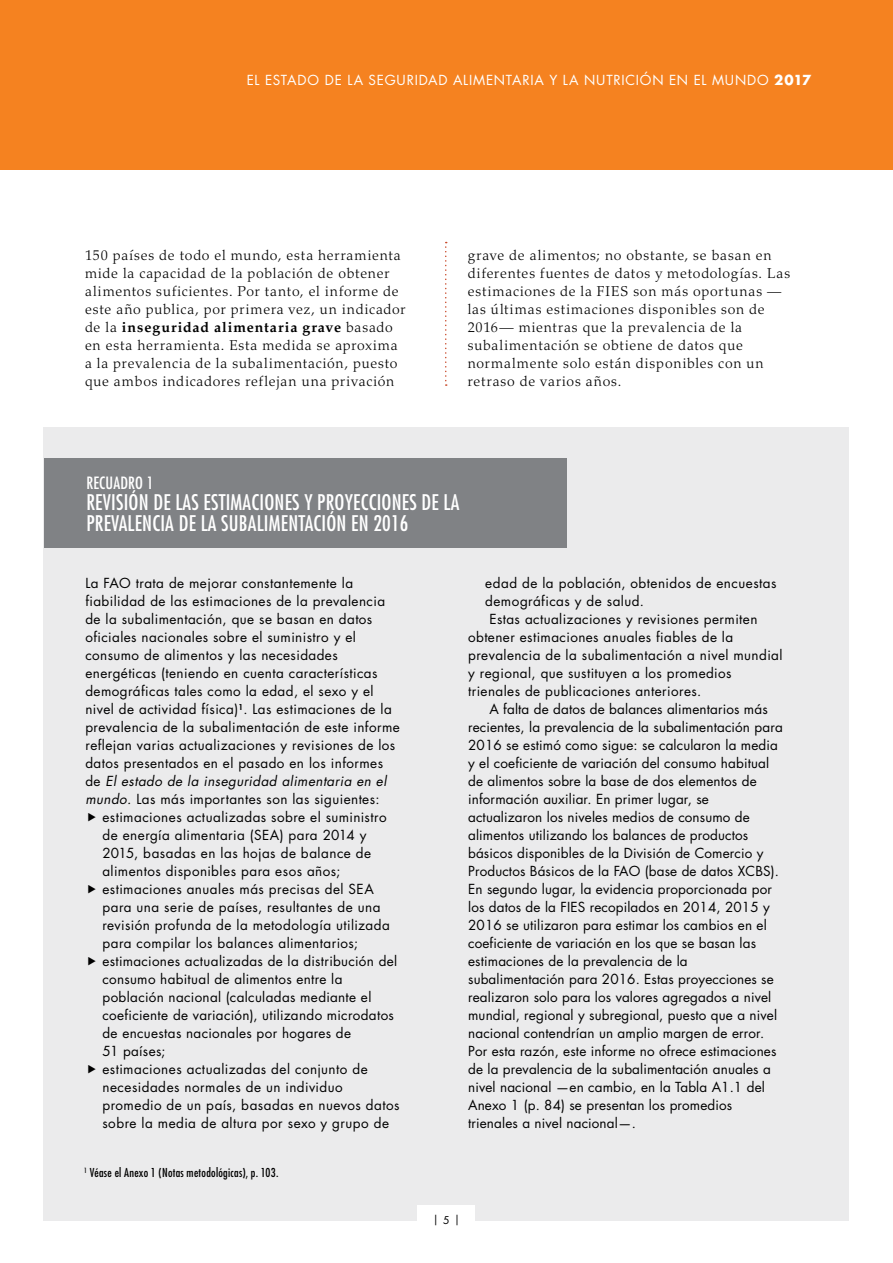
<style>
.page{position:relative;width:893px;height:1263px;background:#fff}
.page>*{position:absolute;margin:0;border:0;box-sizing:border-box;transform-origin:0 0}
.t1{font:condensed 21px/21px "Futura Std";letter-spacing:.01em;color:#fff}
.t2{font:condensed 16.5px "Futura Std";letter-spacing:.01em;color:#fff}
.t3{font:300 14.25px/18px "Palatino LT Std";letter-spacing:.055em;color:#000}
.t4{font:13.5px/18px "Futura Std";letter-spacing:.025em;color:#000}
.t5{font:13.5px "Futura Std";letter-spacing:.055em;color:#fff}
.t6{font:condensed 12px "Futura Std";letter-spacing:.025em;color:#000}
.t7{font:10.5px "Futura Std";color:#000}
.s1{font-weight:700}
.s2{font-style:italic}
</style>
<div class="page">
<div style="left:0;top:0;width:893px;height:170px;background:#f58220"></div>
<div style="left:44px;top:426px;width:805px;height:794px;background:#ebebec"></div>
<div style="left:44px;top:458px;width:523px;height:90px;background:#808285"></div>
<svg style="left:445px;top:242px;width:2px;height:144px"></svg>
<div style="left:418px;top:1205px;width:57px;height:30px;background:#fff"></div>
<p class="t5" style="left:247px;top:71px;width:566px">EL ESTADO DE LA SEGURIDAD ALIMENTARIA Y LA NUTRICIÓN EN EL MUNDO <span class="s1">2017</span></p>
<p class="t3" style="left:85px;top:246px;width:322px">150 países de todo el mundo, esta herramienta mide la capacidad de la población de obtener alimentos suficientes. Por tanto, el informe de este año publica, por primera vez, un indicador de la <span class="s1">inseguridad alimentaria grave</span> basado en esta herramienta. Esta medida se aproxima a la prevalencia de la subalimentación, puesto que ambos indicadores reflejan una privación</p>
<p class="t3" style="left:468px;top:246px;width:324px">grave de alimentos; no obstante, se basan en diferentes fuentes de datos y metodologías. Las estimaciones de la FIES son más oportunas — las últimas estimaciones disponibles son de 2016— mientras que la prevalencia de la subalimentación se obtiene de datos que normalmente solo están disponibles con un retraso de varios años.</p>
<p class="t2" style="left:86px;top:473px;width:69px">RECUADRO 1</p>
<h1 class="t1" style="left:86px;top:491px;width:375px">REVISIÓN DE LAS ESTIMACIONES Y PROYECCIONES DE LA<br>PREVALENCIA DE LA SUBALIMENTACIÓN EN 2016</h1>
<p class="t4" style="left:85px;top:574px;width:316px">La FAO trata de mejorar constantemente la fiabilidad de las estimaciones de la prevalencia de la subalimentación, que se basan en datos oficiales nacionales sobre el suministro y el consumo de alimentos y las necesidades energéticas (teniendo en cuenta características demográficas tales como la edad, el sexo y el nivel de actividad física)<sup>1</sup>. Las estimaciones de la prevalencia de la subalimentación de este informe reflejan varias actualizaciones y revisiones de los datos presentados en el pasado en los informes de <span class="s2">El estado de la inseguridad alimentaria en el mundo.</span> Las más importantes son las siguientes:</p>
<p class="t4" style="left:102px;top:808px;width:299px">estimaciones actualizadas sobre el suministro de energía alimentaria (SEA) para 2014 y 2015, basadas en las hojas de balance de alimentos disponibles para esos años; estimaciones anuales más precisas del SEA para una serie de países, resultantes de una revisión profunda de la metodología utilizada para compilar los balances alimentarios; estimaciones actualizadas de la distribución del consumo habitual de alimentos entre la población nacional (calculadas mediante el coeficiente de variación), utilizando microdatos de encuestas nacionales por hogares de<br>51 países;<br>estimaciones actualizadas del conjunto de necesidades normales de un individuo promedio de un país, basadas en nuevos datos sobre la media de altura por sexo y grupo de</p>
<p class="t6" style="left:84px;top:1166px;width:196px"><sup>1</sup> Véase el Anexo 1 (Notas metodológicas), p. 103.</p>
<p class="t4" style="left:485px;top:574px;width:293px">edad de la población, obtenidos de encuestas</p>
<p class="t4" style="left:485px;top:592px;width:160px">demográficas y de salud.</p>
<p class="t4" style="left:489px;top:610px;width:270px">Estas actualizaciones y revisiones permiten</p>
<p class="t4" style="left:468px;top:628px;width:267px">obtener estimaciones anuales fiables de la</p>
<p class="t4" style="left:468px;top:646px;width:316px">prevalencia de la subalimentación a nivel mundial</p>
<p class="t4" style="left:468px;top:664px;width:265px">y regional, que sustituyen a los promedios</p>
<p class="t4" style="left:468px;top:682px;width:235px">trienales de publicaciones anteriores.</p>
<p class="t4" style="left:489px;top:700px;width:280px">A falta de datos de balances alimentarios más</p>
<p class="t4" style="left:468px;top:718px;width:316px">recientes, la prevalencia de la subalimentación para</p>
<p class="t4" style="left:468px;top:736px;width:311px">2016 se estimó como sigue: se calcularon la media</p>
<p class="t4" style="left:468px;top:754px;width:302px">y el coeficiente de variación del consumo habitual</p>
<p class="t4" style="left:468px;top:772px;width:290px">de alimentos sobre la base de dos elementos de</p>
<p class="t4" style="left:468px;top:790px;width:242px">información auxiliar. En primer lugar, se</p>
<p class="t4" style="left:468px;top:808px;width:283px">actualizaron los niveles medios de consumo de</p>
<p class="t4" style="left:468px;top:826px;width:282px">alimentos utilizando los balances de productos</p>
<p class="t4" style="left:468px;top:844px;width:297px">básicos disponibles de la División de Comercio y</p>
<p class="t4" style="left:468px;top:862px;width:312px">Productos Básicos de la FAO (base de datos XCBS).</p>
<p class="t4" style="left:468px;top:880px;width:305px">En segundo lugar, la evidencia proporcionada por</p>
<p class="t4" style="left:468px;top:898px;width:303px">los datos de la FIES recopilados en 2014, 2015 y</p>
<p class="t4" style="left:468px;top:916px;width:300px">2016 se utilizaron para estimar los cambios en el</p>
<p class="t4" style="left:468px;top:934px;width:289px">coeficiente de variación en los que se basan las</p>
<p class="t4" style="left:468px;top:952px;width:221px">estimaciones de la prevalencia de la</p>
<p class="t4" style="left:468px;top:970px;width:307px">subalimentación para 2016. Estas proyecciones se</p>
<p class="t4" style="left:468px;top:988px;width:305px">realizaron solo para los valores agregados a nivel</p>
<p class="t4" style="left:468px;top:1006px;width:310px">mundial, regional y subregional, puesto que a nivel</p>
<p class="t4" style="left:468px;top:1024px;width:298px">nacional contendrían un amplio margen de error.</p>
<p class="t4" style="left:468px;top:1042px;width:310px">Por esta razón, este informe no ofrece estimaciones</p>
<p class="t4" style="left:468px;top:1060px;width:304px">de la prevalencia de la subalimentación anuales a</p>
<p class="t4" style="left:468px;top:1078px;width:298px">nivel nacional —en cambio, en la Tabla A1.1 del</p>
<p class="t4" style="left:468px;top:1096px;width:266px">Anexo 1 (p. 84) se presentan los promedios</p>
<p class="t4" style="left:468px;top:1114px;width:169px">trienales a nivel nacional—.</p>
<p class="t7" style="left:433px;top:1212px;width:29px">| 5 |</p>
</div>
